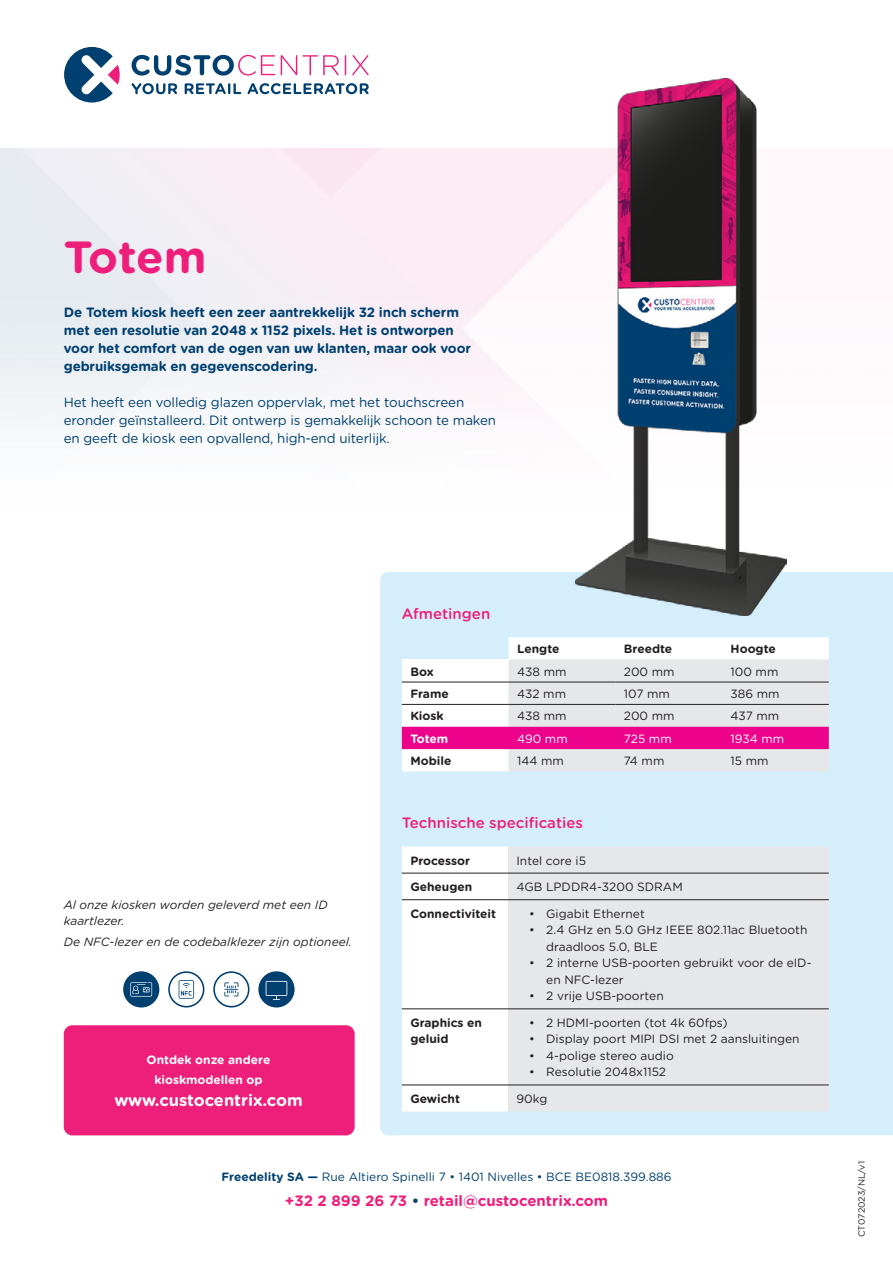
<style>
.page{position:relative;width:893px;height:1263px;background:#fff}
.page>*{position:absolute;margin:0;border:0;box-sizing:border-box;transform-origin:0 0}
.Product_Title{font:700 45px "Gotham Rounded";letter-spacing:-.005em;color:#ee1e7b}
.Body{font:700 16.5px "Gotham Rounded";color:#fff}
.Body-2{font:700 15px "Gotham Rounded";color:#ee1e7b}
.Table_Titles{font:500 15px "Gotham Rounded";color:#ee1e7b}
.Product_Intro{font:700 13.5px/18px "Gotham Rounded";letter-spacing:-.01em;color:#004071}
.Product_Intro-2{font:13.5px/18px "Gotham Rounded";letter-spacing:-.01em;color:#004071}
.Body-3{font:12px/16.5px "Gotham Rounded";color:#231f20}
.Body-4{font:700 12px/16.5px "Gotham Rounded";color:#231f20}
.Body-5{font:italic 12px/16.5px "Gotham Rounded";color:#231f20}
.Body-6{font:12px "Gotham Rounded";color:#004071}
.Body-7{font:700 12px/19.5px "Gotham Rounded";color:#fff;text-align:center}
.Body-8{font:12px "Gotham Rounded";color:#fff}
.Body-9{font:9px "Gotham Rounded";color:#231f20}
.s1{font-weight:700}
.s2{color:#004071}
</style>
<div class="page">
<svg style="left:64px;top:47px;width:56px;height:56px"></svg>
<svg style="left:132px;top:83px;width:45px;height:11px"></svg>
<svg style="left:185px;top:83px;width:56px;height:11px"></svg>
<svg style="left:248px;top:83px;width:121px;height:11px"></svg>
<svg style="left:132px;top:55px;width:143px;height:21px"></svg>
<svg style="left:281px;top:55px;width:58px;height:20px"></svg>
<svg style="left:345px;top:55px;width:1px;height:20px"></svg>
<svg style="left:352px;top:55px;width:17px;height:20px"></svg>
<div style="left:380px;top:572px;width:513px;height:563px;background:#d4effb"></div>
<img style="left:575px;top:78px;width:212px;height:537px">
<div style="left:259px;top:972px;width:35px;height:35px;background:#004071;border-radius:50%"></div>
<div style="left:258px;top:971px;width:37px;height:36px;border:2px solid #004071;border-radius:50%"></div>
<svg style="left:266px;top:981px;width:21px;height:19px"></svg>
<div style="left:124px;top:972px;width:35px;height:35px;background:#004071;border-radius:50%"></div>
<div style="left:123px;top:971px;width:36px;height:36px;border:2px solid #004071;border-radius:50%"></div>
<svg style="left:130px;top:982px;width:22px;height:14px"></svg>
<svg style="left:179px;top:980px;width:15px;height:19px"></svg>
<div style="left:168px;top:971px;width:36px;height:36px;border:2px solid #004071;border-radius:50%"></div>
<svg style="left:224px;top:982px;width:15px;height:14px"></svg>
<div style="left:213px;top:971px;width:36px;height:36px;border:2px solid #004071;border-radius:50%"></div>
<svg style="left:402px;top:637px;width:427px;height:23px"></svg>
<svg style="left:402px;top:660px;width:427px;height:111px"></svg>
<hr style="left:402px;top:682px;width:107px;height:1px;background:#231f20">
<hr style="left:509px;top:682px;width:106px;height:1px;background:#231f20">
<hr style="left:615px;top:682px;width:107px;height:1px;background:#231f20">
<hr style="left:722px;top:682px;width:107px;height:1px;background:#231f20">
<hr style="left:402px;top:704px;width:107px;height:1px;background:#231f20">
<hr style="left:509px;top:704px;width:106px;height:1px;background:#231f20">
<hr style="left:615px;top:704px;width:107px;height:1px;background:#231f20">
<hr style="left:722px;top:704px;width:107px;height:1px;background:#231f20">
<svg style="left:402px;top:846px;width:106px;height:265px"></svg>
<div style="left:508px;top:846px;width:321px;height:265px;background:#e6e7e9"></div>
<hr style="left:402px;top:873px;width:106px;height:1px;background:#231f20">
<hr style="left:508px;top:873px;width:321px;height:1px;background:#231f20">
<hr style="left:402px;top:899px;width:106px;height:1px;background:#231f20">
<hr style="left:508px;top:899px;width:321px;height:1px;background:#231f20">
<hr style="left:402px;top:1008px;width:106px;height:1px;background:#231f20">
<hr style="left:508px;top:1008px;width:321px;height:1px;background:#231f20">
<hr style="left:402px;top:1085px;width:106px;height:1px;background:#231f20">
<hr style="left:508px;top:1085px;width:321px;height:1px;background:#231f20">
<div style="left:64px;top:1025px;width:291px;height:110px;background:#ee1e7b;border-radius:9px"></div>
<p class="Product_Title" style="left:64px;top:224px;width:144px">Totem</p>
<p class="Product_Intro" style="left:64px;top:303px;width:409px">De Totem kiosk heeft een zeer aantrekkelijk 32 inch scherm met een resolutie van 2048 x 1152 pixels. Het is ontworpen voor het comfort van de ogen van uw klanten, maar ook voor gebruiksgemak en gegevenscodering.</p>
<p class="Product_Intro-2" style="left:64px;top:393px;width:434px">Het heeft een volledig glazen oppervlak, met het touchscreen eronder geïnstalleerd. Dit ontwerp is gemakkelijk schoon te maken en geeft de kiosk een opvallend, high-end uiterlijk.</p>
<p class="Table_Titles" style="left:402px;top:602px;width:90px">Afmetingen</p>
<p class="Body-4" style="left:517px;top:640px;width:44px">Lengte</p>
<p class="Body-4" style="left:624px;top:640px;width:50px">Breedte</p>
<p class="Body-4" style="left:731px;top:640px;width:47px">Hoogte</p>
<p class="Body-5" style="left:64px;top:896px;width:265px">Al onze kiosken worden geleverd met een ID kaartlezer.</p>
<p class="Body-5" style="left:64px;top:933px;width:290px">De NFC-lezer en de codebalklezer zijn optioneel.</p>
<p class="Body-7" style="left:147px;top:1050px;width:125px">Ontdek onze andere kioskmodellen op</p>
<p class="Body" style="left:114px;top:1088px;width:190px">www.custocentrix.com</p>
<p class="Body-4" style="left:410px;top:663px;width:25px">Box</p>
<p class="Body-3" style="left:517px;top:663px;width:51px">438 mm</p>
<p class="Body-3" style="left:624px;top:663px;width:52px">200 mm</p>
<p class="Body-3" style="left:731px;top:663px;width:49px">100 mm</p>
<p class="Body-4" style="left:410px;top:685px;width:40px">Frame</p>
<p class="Body-3" style="left:517px;top:685px;width:51px">432 mm</p>
<p class="Body-3" style="left:624px;top:685px;width:48px">107 mm</p>
<p class="Body-3" style="left:731px;top:685px;width:51px">386 mm</p>
<p class="Body-4" style="left:410px;top:707px;width:35px">Kiosk</p>
<p class="Body-3" style="left:517px;top:707px;width:51px">438 mm</p>
<p class="Body-3" style="left:624px;top:707px;width:52px">200 mm</p>
<p class="Body-3" style="left:731px;top:707px;width:50px">437 mm</p>
<p class="Body-7" style="left:410px;top:728px;width:40px">Totem</p>
<p class="Body-8" style="left:517px;top:730px;width:52px">490 mm</p>
<p class="Body-8" style="left:624px;top:730px;width:49px">725 mm</p>
<p class="Body-8" style="left:731px;top:730px;width:55px">1934 mm</p>
<p class="Body-4" style="left:410px;top:752px;width:43px">Mobile</p>
<p class="Body-3" style="left:517px;top:752px;width:48px">144 mm</p>
<p class="Body-3" style="left:624px;top:752px;width:42px">74 mm</p>
<p class="Body-3" style="left:731px;top:752px;width:40px">15 mm</p>
<p class="Table_Titles" style="left:402px;top:812px;width:183px">Technische specificaties</p>
<p class="Body-4" style="left:410px;top:852px;width:61px">Processor</p>
<p class="Body-3" style="left:516px;top:851px;width:71px">Intel core i5</p>
<p class="Body-4" style="left:410px;top:878px;width:64px">Geheugen</p>
<p class="Body-3" style="left:516px;top:878px;width:168px">4GB LPDDR4-3200 SDRAM</p>
<p class="Body-4" style="left:410px;top:905px;width:87px">Connectiviteit</p>
<p class="Body-3" style="left:529px;top:905px;width:117px">• Gigabit Ethernet</p>
<p class="Body-3" style="left:546px;top:921px;width:263px;text-indent:-17px">• 2.4 GHz en 5.0 GHz IEEE 802.11ac Bluetooth draadloos 5.0, BLE</p>
<p class="Body-3" style="left:546px;top:954px;width:267px;text-indent:-17px">• 2 interne USB-poorten gebruikt voor de eID&shy;en NFC-lezer</p>
<p class="Body-3" style="left:529px;top:987px;width:136px">• 2 vrije USB-poorten</p>
<p class="Body-4" style="left:410px;top:1014px;width:73px">Graphics en geluid</p>
<p class="Body-3" style="left:529px;top:1014px;width:200px">• 2 HDMI-poorten (tot 4k 60fps)</p>
<p class="Body-3" style="left:529px;top:1030px;width:272px">• Display poort MIPI DSI met 2 aansluitingen</p>
<p class="Body-3" style="left:529px;top:1047px;width:146px">• 4-polige stereo audio</p>
<p class="Body-3" style="left:529px;top:1063px;width:138px">• Resolutie 2048x1152</p>
<p class="Body-4" style="left:410px;top:1090px;width:51px">Gewicht</p>
<p class="Body-3" style="left:516px;top:1090px;width:32px">90kg</p>
<p class="Body-6" style="left:221px;top:1168px;width:452px"><span class="s1">Freedelity SA —</span> Rue Altiero Spinelli 7 • 1401 Nivelles • BCE BE0818.399.886</p>
<p class="Body-2" style="left:285px;top:1189px;width:325px">+32 2 899 26 73 <span class="s2">•</span> retail@custocentrix.com</p>
<p class="Body-9" style="left:855px;top:1237px;width:78px;rotate:-90deg">CT072023/NL/v1</p>
</div>
